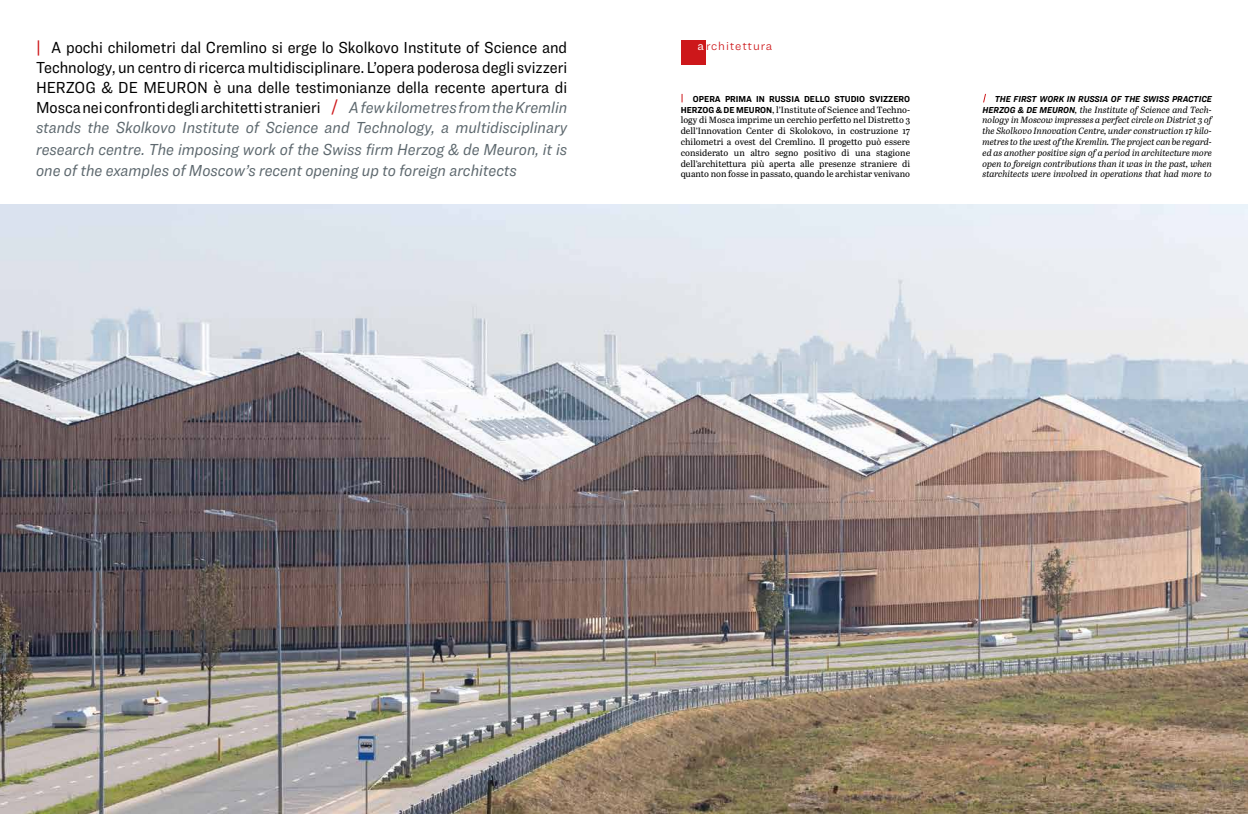
<style>
.page{position:relative;width:1248px;height:814px;background:#fff}
.page>*{position:absolute;margin:0;border:0;box-sizing:border-box;transform-origin:0 0}
.t1{font:16.6px/20.5px "Ringside Narrow";color:#000;text-align:justify}
.t2{font:300 12px "Ringside";letter-spacing:.07em;color:#cd171a}
.t3{font:italic 9px/10.8px "Abril Text";color:#000;text-align:justify}
.t4{font:9px/10.8px "Abril Text";color:#000;text-align:justify}
.t5{font:italic 700 9px "Ringside Narrow";color:#000}
.t6{font:700 9px "Ringside Narrow";color:#000}
.s1{font-weight:500;color:#cd171a}
.s2{font-style:italic;color:#5d686e}
.s3{font-weight:400;color:#fff}
.s4{font-family:"Ringside Narrow";font-weight:700}
</style>
<div class="page">
<img style="left:0;top:204px;width:1247px;height:610px">
<svg style="left:983px;top:94px;width:3px;height:8px"></svg>
<div style="left:680px;top:40px;width:25px;height:24px;background:#cd171a"></div>
<p class="t1" style="left:36px;top:37px;width:533px"><span class="s1">|</span> A pochi chilometri dal Cremlino si erge lo Skolkovo Institute of Science and Technology, un centro di ricerca multidisciplinare. L’opera poderosa degli svizzeri HERZOG &amp; DE MEURON è una delle testimonianze della recente apertura di Mosca nei confronti degli architetti stranieri <span class="s1">/</span> <span class="s2">A few kilometres from the Kremlin stands the Skolkovo Institute of Science and Technology, a multidisciplinary research centre. The imposing work of the Swiss firm Herzog &amp; de Meuron, it is one of the examples of Moscow’s recent opening up to foreign architects</span></p>
<p class="t2" style="left:697px;top:37px;width:76px"><span class="s3">a</span>rchitettura</p>
<p class="t6" style="left:693px;top:92px;width:219px">OPERA PRIMA IN RUSSIA DELLO STUDIO SVIZZERO</p>
<p class="t4" style="left:680px;top:103px;width:231px"><span class="s4">HERZOG &amp; DE MEURON</span>, l’Institute of Science and Techno&shy;logy di Mosca imprime un cerchio perfetto nel Distretto 3 dell’Innovation Center di Skolokovo, in costruzione 17 chilometri a ovest del Cremlino. Il progetto può essere considerato un altro segno positivo di una stagione dell’architettura più aperta alle presenze straniere di quanto non fosse in passato, quando le archistar venivano</p>
<p class="t5" style="left:994px;top:92px;width:219px">THE FIRST WORK IN RUSSIA OF THE SWISS PRACTICE</p>
<p class="t3" style="left:982px;top:103px;width:231px"><span class="s4">HERZOG &amp; DE MEURON</span>, the Institute of Science and Tech&shy;nology in Moscow impresses a perfect circle on District 3 of the Skolkovo Innovation Centre, under construction 17 kilo&shy;metres to the west of the Kremlin. The project can be regard&shy;ed as another positive sign of a period in architecture more open to foreign contributions than it was in the past, when starchitects were involved in operations that had more to</p>
</div>
